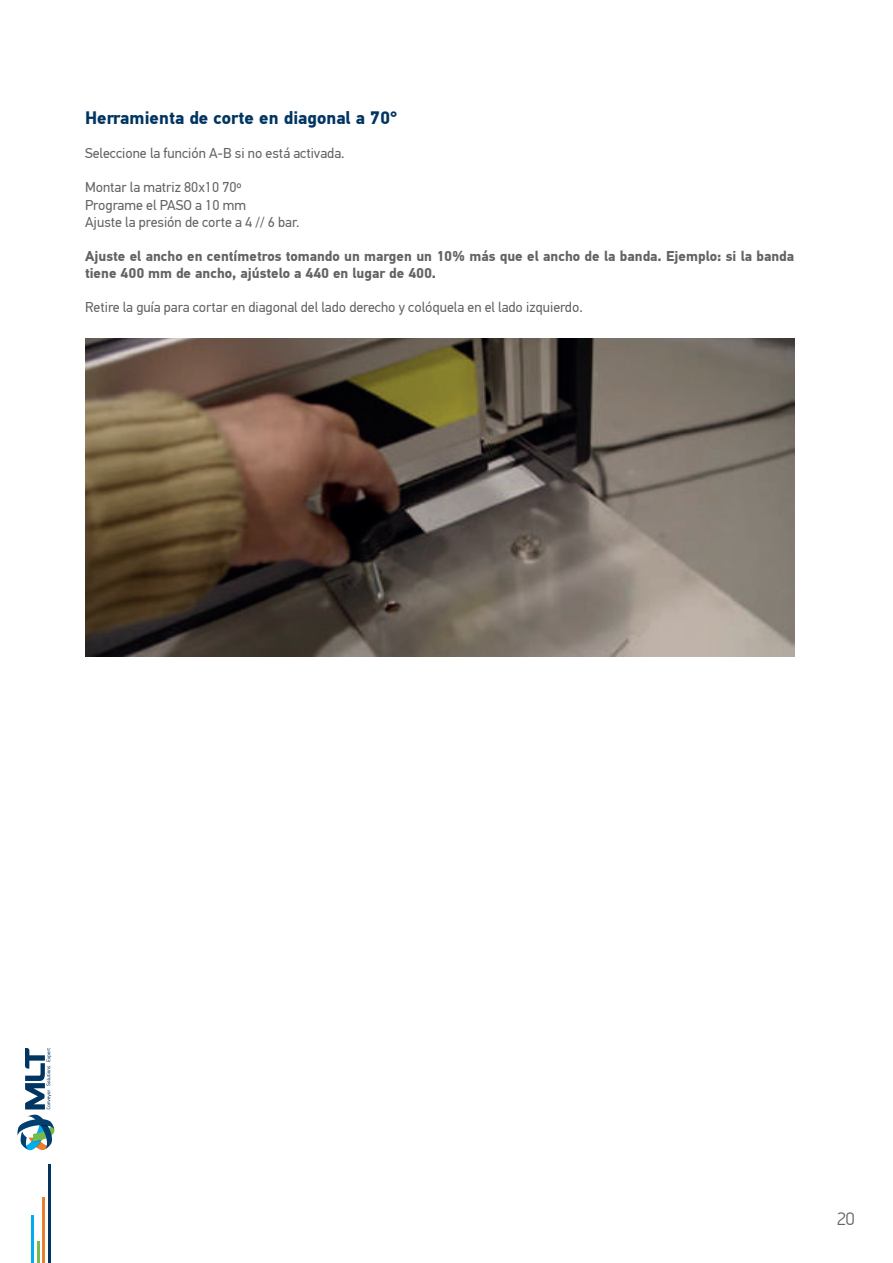
<style>
.page{position:relative;width:893px;height:1263px;background:#fff}
.page>*{position:absolute;margin:0;border:0;box-sizing:border-box;transform-origin:0 0}
.t1{font:700 18px "PF Din Text Pro";color:#003562}
.t2{font:300 18px "PF Din Display Pro";color:#636366}
.t3{font:14.25px/17.1px "PF Din Text Pro";color:#636366}
.t4{font:700 14.25px/17.1px "PF Din Text Pro";color:#636366}
</style>
<div class="page">
<hr style="left:32px;top:1216px;width:2px;height:47px;background:#00aeef">
<hr style="left:48px;top:1165px;width:3px;height:98px;background:#003562">
<hr style="left:43px;top:1197px;width:2px;height:66px;background:#e97d30">
<hr style="left:37px;top:1242px;width:3px;height:21px;background:#76ba4e">
<svg style="left:17px;top:1115px;width:37px;height:35px"></svg>
<svg style="left:25px;top:1048px;width:26px;height:61px"></svg>
<img style="left:85px;top:338px;width:709px;height:318px">
<p class="t1" style="left:85px;top:107px;width:314px">Herramienta de corte en diagonal a 70°</p>
<p class="t3" style="left:85px;top:145px;width:261px">Seleccione la función A-B si no está activada.</p>
<p class="t3" style="left:85px;top:179px;width:216px">Montar la matriz 80x10 70º<br>Programe el PASO a 10 mm<br>Ajuste la presión de corte a 4 // 6 bar.</p>
<p class="t4" style="left:85px;top:248px;width:711px">Ajuste el ancho en centímetros tomando un margen un 10% más que el ancho de la banda. Ejemplo: si la banda tiene 400 mm de ancho, ajústelo a 440 en lugar de 400.</p>
<p class="t3" style="left:85px;top:299px;width:499px">Retire la guía para cortar en diagonal del lado derecho y colóquela en el lado izquierdo.</p>
<p class="t2" style="left:837px;top:1208px;width:19px">20</p>
</div>
